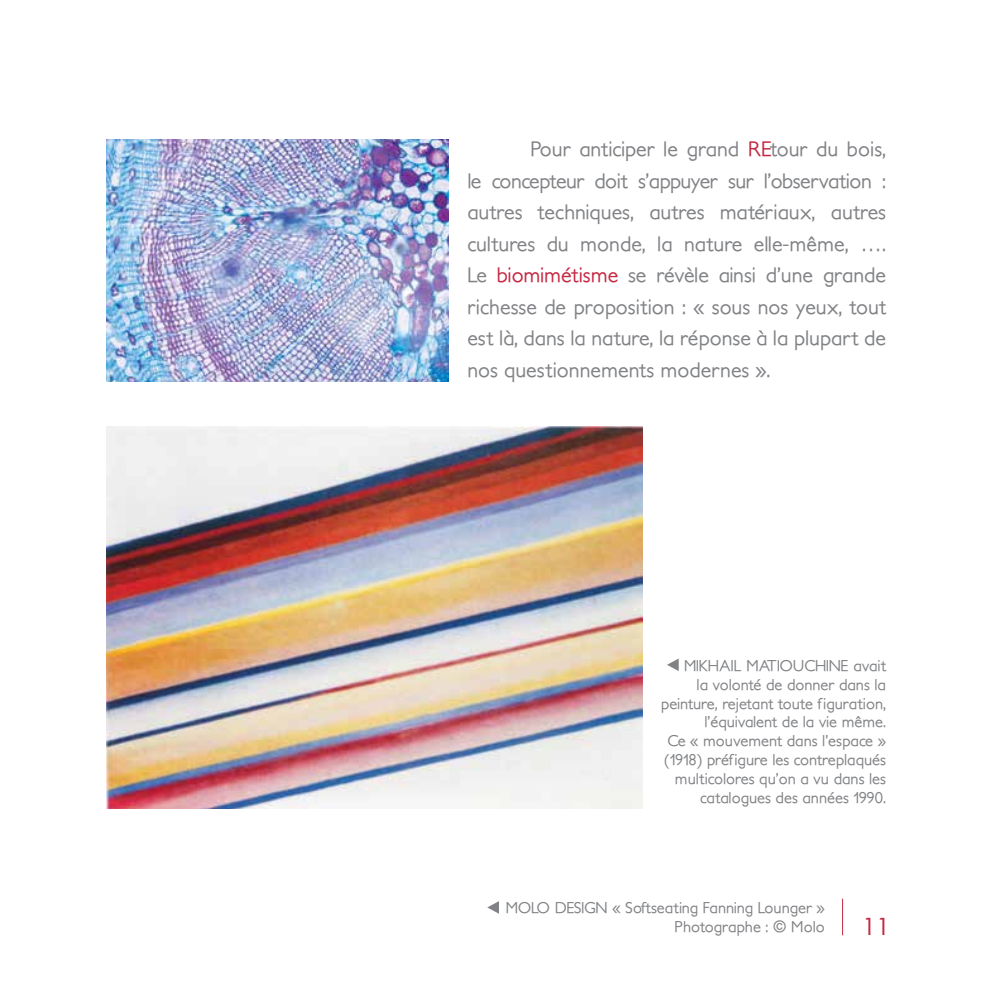
<style>
.page{position:relative;width:993px;height:993px;background:#fff}
.page>*{position:absolute;margin:0;border:0;box-sizing:border-box;transform-origin:0 0}
.t1{font:22.75px "Futura";color:#c52843}
.t2{font:500 21px/31.5px "Petita";color:#808285;text-align:justify}
.t3{font:500 15.75px/18.9px "Petita";color:#808285;text-align:right}
.s1{color:#c52843}
</style>
<div class="page">
<hr style="left:841px;top:898px;width:1px;height:36px;background:#c52843">
<svg style="left:487px;top:901px;width:12px;height:12px"></svg>
<svg style="left:667px;top:659px;width:11px;height:12px"></svg>
<img style="left:107px;top:140px;width:341px;height:241px">
<img style="left:107px;top:427px;width:535px;height:381px">
<p class="t2" style="left:467px;top:134px;width:420px;text-indent:63px">Pour anticiper le grand <span class="s1">RE</span>tour du bois, le concepteur doit s’appuyer sur l’observation : autres techniques, autres matériaux, autres cultures du monde, la nature elle-même, ….<br>Le <span class="s1">biomimétisme</span> se révèle ainsi d’une grande richesse de proposition : « sous nos yeux, tout est là, dans la nature, la réponse à la plupart de nos questionnements modernes ».</p>
<p class="t3" style="left:660px;top:656px;width:226px">MIKHAIL MATIOUCHINE avait<br>la volonté de donner dans la peinture, rejetant toute figuration, l’équivalent de la vie même.<br>Ce « mouvement dans l’espace » (1918) préfigure les contreplaqués multicolores qu’on a vu dans les catalogues des années 1990.</p>
<p class="t3" style="left:505px;top:898px;width:321px">MOLO DESIGN « Softseating Fanning Lounger »<br>Photographe : © Molo</p>
<p class="t1" style="left:861px;top:911px;width:30px">11</p>
</div>
